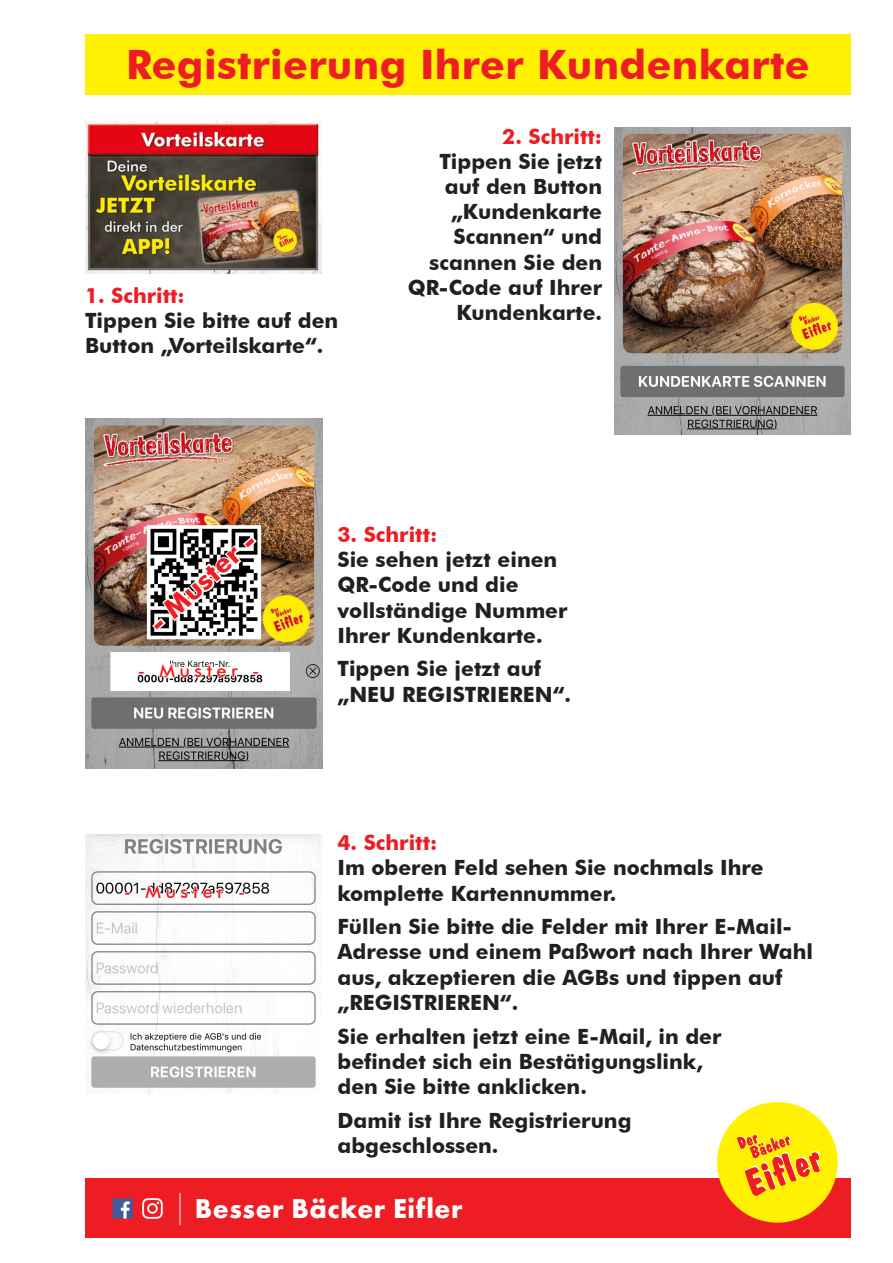
<style>
.page{position:relative;width:893px;height:1263px;background:#fff}
.page>*{position:absolute;margin:0;border:0;box-sizing:border-box;transform-origin:0 0}
.t1{font:700 40.5px "Futura BT";letter-spacing:.01em;color:#ee1d23}
.t2{font:700 28.35px "Futura PT";letter-spacing:.02em;color:#fff}
.t3{font:700 27px "Futura BT";color:#ee1d23}
.t4{font:700 21px/25.2px "Futura BT";color:#231f20}
.t5{font:700 21px "Futura BT";color:#ee1d23}
.t6{font:500 18px "Futura BT";letter-spacing:.25em;color:#ee1d23}
</style>
<div class="page">
<div style="left:85px;top:34px;width:765px;height:60px;background:#fff101"></div>
<div style="left:85px;top:1179px;width:765px;height:58px;background:#ee1d23"></div>
<div style="left:717px;top:1102px;width:121px;height:121px;background:#fff101;border-radius:50%"></div>
<svg style="left:737px;top:1134px;width:83px;height:62px"></svg>
<div style="left:113px;top:1198px;width:20px;height:20px;background:#3d5c9d"></div>
<svg style="left:121px;top:1201px;width:9px;height:17px"></svg>
<svg style="left:142px;top:1198px;width:21px;height:21px"></svg>
<hr style="left:180px;top:1193px;width:1px;height:32px;background:#fff">
<img style="left:85px;top:121px;width:236px;height:152px">
<img style="left:614px;top:128px;width:236px;height:306px">
<img style="left:85px;top:419px;width:238px;height:350px">
<img style="left:85px;top:834px;width:236px;height:259px">
<svg style="left:150px;top:534px;width:109px;height:99px"></svg>
<svg style="left:138px;top:671px;width:6px;height:3px"></svg>
<svg style="left:158px;top:656px;width:82px;height:24px"></svg>
<svg style="left:253px;top:671px;width:6px;height:3px"></svg>
<svg style="left:124px;top:892px;width:6px;height:4px"></svg>
<svg style="left:144px;top:877px;width:82px;height:25px"></svg>
<svg style="left:239px;top:892px;width:6px;height:4px"></svg>
<h1 class="t1" style="left:126px;top:40px;width:685px">Registrierung Ihrer Kundenkarte</h1>
<p class="t5" style="left:85px;top:283px;width:101px">1. Schritt:</p>
<p class="t4" style="left:85px;top:308px;width:255px">Tippen Sie bitte auf den<br>Button „Vorteilskarte“.</p>
<p class="t5" style="left:502px;top:123px;width:101px">2. Schritt:</p>
<p class="t4" style="left:408px;top:148px;width:196px;text-align:right">Tippen Sie jetzt auf den Button „Kundenkarte<br>Scannen“ und scannen Sie den<br>QR-Code auf Ihrer<br>Kundenkarte.</p>
<p class="t3" style="left:141px;top:614px;width:136px;rotate:-42deg">- Muster -</p>
<p class="t6" style="left:138px;top:659px;width:123px">- Muster -</p>
<p class="t6" style="left:124px;top:881px;width:123px">- Muster -</p>
<p class="t5" style="left:337px;top:522px;width:101px">3. Schritt:</p>
<p class="t4" style="left:337px;top:547px;width:232px">Sie sehen jetzt einen<br>QR-Code und die vollständige Nummer<br>Ihrer Kundenkarte.</p>
<p class="t4" style="left:337px;top:656px;width:235px">Tippen Sie jetzt auf „NEU REGISTRIEREN“.</p>
<p class="t5" style="left:337px;top:830px;width:101px">4. Schritt:</p>
<p class="t4" style="left:337px;top:855px;width:428px">Im oberen Feld sehen Sie nochmals Ihre komplette Kartennummer.</p>
<p class="t4" style="left:337px;top:914px;width:477px">Füllen Sie bitte die Felder mit Ihrer E-Mail-Adresse und einem Paßwort nach Ihrer Wahl aus, akzeptieren die AGBs und tippen auf „REGISTRIEREN“.</p>
<p class="t4" style="left:337px;top:1023px;width:385px">Sie erhalten jetzt eine E-Mail, in der befindet sich ein Bestätigungslink, den Sie bitte anklicken.</p>
<p class="t4" style="left:337px;top:1107px;width:296px">Damit ist Ihre Registrierung abgeschlossen.</p>
<h2 class="t2" style="left:195px;top:1190px;width:269px">Besser Bäcker Eifler</h2>
</div>
